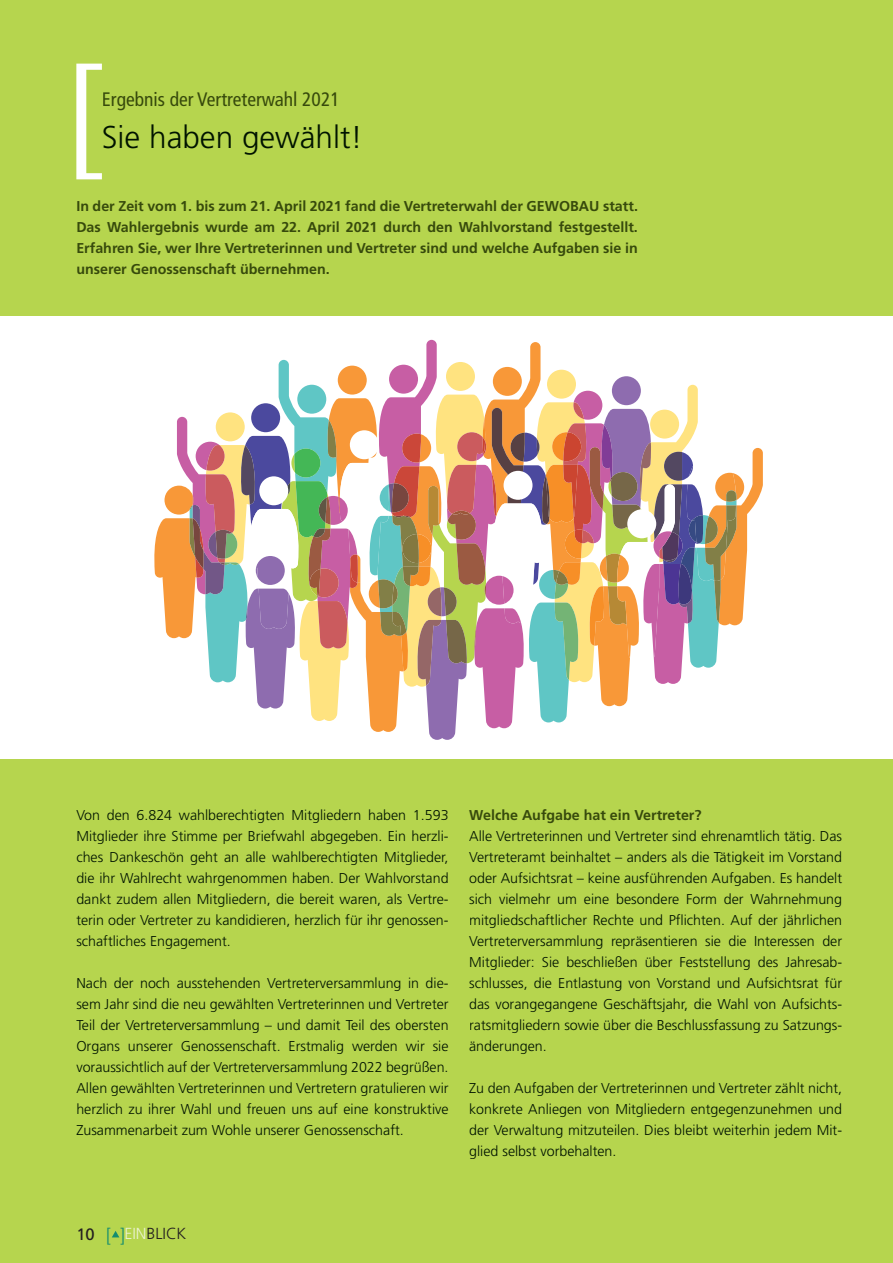
<style>
.page{position:relative;width:893px;height:1263px;background:#fff}
.page>*{position:absolute;margin:0;border:0;box-sizing:border-box;transform-origin:0 0}
.t1{font:300 31.5px "Frutiger LT Pro";color:#001300}
.t2{font:condensed 19.5px "Frutiger LT Pro";color:#374a0c}
.t3{font:300 16.05px "Frutiger";color:#231f20}
.t4{font:300 14.25px/21px "Frutiger LT Pro";color:#001300;text-align:justify}
.t5{font:700 14.25px/21px "Frutiger LT Pro";color:#374a0c;text-align:justify}
.s1{font-family:"Frutiger LT Pro";font-weight:400;font-size:16.5px}
.s2{font-size:18.9px;color:#148d6f}
.s3{color:#eaf2d1}
</style>
<div class="page">
<div style="left:0;top:759px;width:892px;height:504px;background:#b6d54e"></div>
<div style="left:0;top:0;width:892px;height:316px;background:#b6d54e"></div>
<svg style="left:76px;top:64px;width:26px;height:115px"></svg>
<svg style="left:112px;top:1231px;width:7px;height:6px"></svg>
<svg style="left:154px;top:340px;width:608px;height:400px"></svg>
<h2 class="t2" style="left:102px;top:89px;width:239px">Ergebnis der Vertreterwahl 2021</h2>
<h1 class="t1" style="left:102px;top:121px;width:262px">Sie haben gewählt!</h1>
<p class="t5" style="left:76px;top:196px;width:563px">In der Zeit vom 1. bis zum 21. April 2021 fand die Vertreterwahl der GEWOBAU statt.<br>Das Wahlergebnis wurde am 22. April 2021 durch den Wahlvorstand festgestellt.<br>Erfahren Sie, wer Ihre Vertreterinnen und Vertreter sind und welche Aufgaben sie in unserer Genossenschaft übernehmen.</p>
<p class="t4" style="left:76px;top:805px;width:374px">Von den 6.824 wahlberechtigten Mitgliedern haben 1.593<br>Mitglieder ihre Stimme per Briefwahl abgegeben. Ein herzli&shy;ches Dankeschön geht an alle wahlberechtigten Mitglieder, die ihr Wahlrecht wahrgenommen haben. Der Wahlvorstand dankt zudem allen Mitgliedern, die bereit waren, als Vertre&shy;terin oder Vertreter zu kandidieren, herzlich für ihr genossen&shy;schaftliches Engagement.</p>
<p class="t4" style="left:76px;top:973px;width:374px">Nach der noch ausstehenden Vertreterversammlung in die&shy;sem Jahr sind die neu gewählten Vertreterinnen und Vertreter Teil der Vertreterversammlung – und damit Teil des obersten Organs unserer Genossenschaft. Erstmalig werden wir sie voraussichtlich auf der Vertreterversammlung 2022 begrüßen.<br>Allen gewählten Vertreterinnen und Vertretern gratulieren wir herzlich zu ihrer Wahl und freuen uns auf eine konstruktive Zusammenarbeit zum Wohle unserer Genossenschaft.</p>
<p class="t5" style="left:469px;top:805px;width:234px">Welche Aufgabe hat ein Vertreter?</p>
<p class="t4" style="left:469px;top:826px;width:374px">Alle Vertreterinnen und Vertreter sind ehrenamtlich tätig. Das Vertreteramt beinhaltet – anders als die Tätigkeit im Vorstand oder Aufsichtsrat – keine ausführenden Aufgaben. Es handelt sich vielmehr um eine besondere Form der Wahrnehmung mitgliedschaftlicher Rechte und Pflichten. Auf der jährlichen Vertreterversammlung repräsentieren sie die Interessen der Mitglieder: Sie beschließen über Feststellung des Jahresab&shy;schlusses, die Entlastung von Vorstand und Aufsichtsrat für das vorangegangene Geschäftsjahr, die Wahl von Aufsichts&shy;ratsmitgliedern sowie über die Beschlussfassung zu Satzungs&shy;änderungen.</p>
<p class="t4" style="left:469px;top:1078px;width:374px">Zu den Aufgaben der Vertreterinnen und Vertreter zählt nicht, konkrete Anliegen von Mitgliedern entgegenzunehmen und der Verwaltung mitzuteilen. Dies bleibt weiterhin jedem Mit&shy;glied selbst vorbehalten.</p>
<p class="t3" style="left:76px;top:1224px;width:111px"><span class="s1">10</span> <span class="s2">[ ]</span><span class="s3">EIN</span>BLICK</p>
</div>
